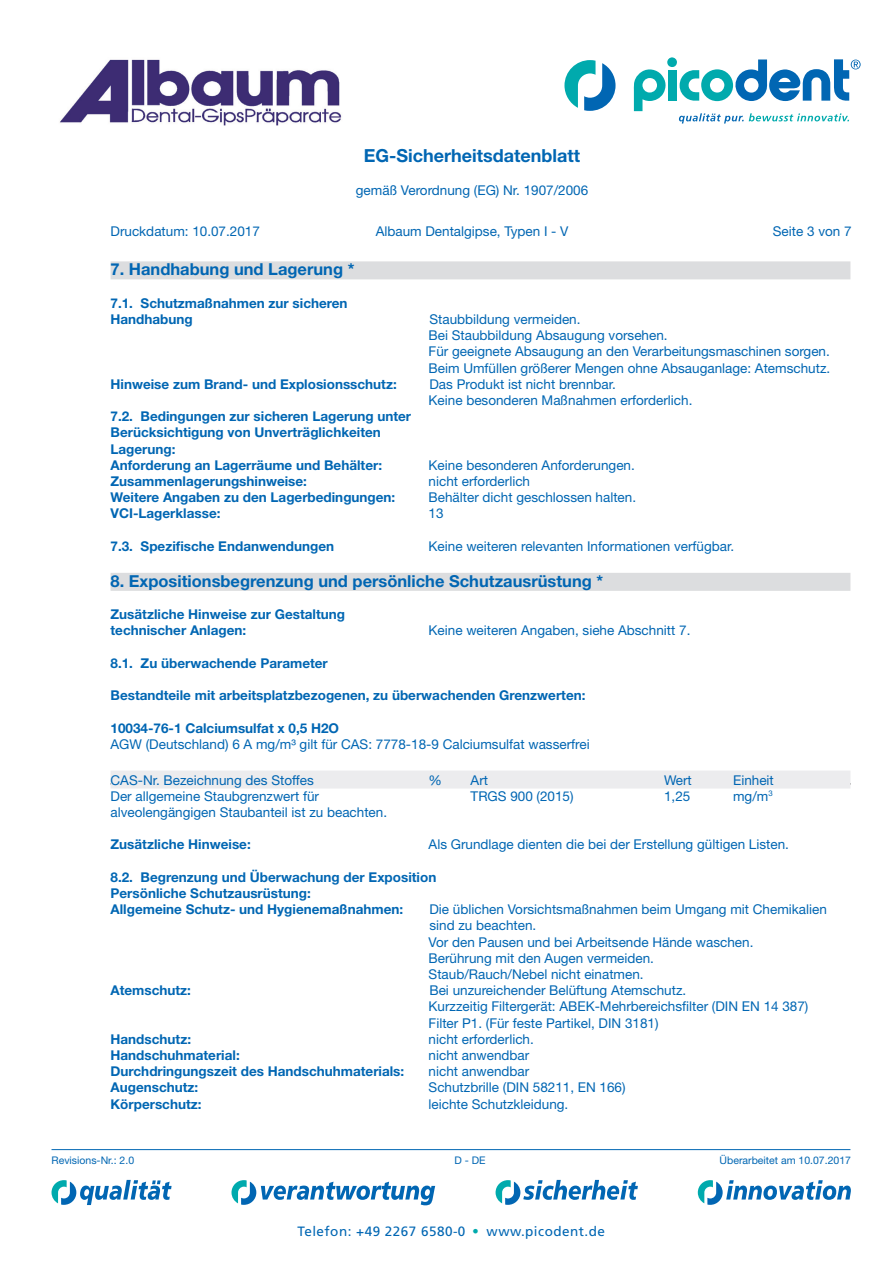
<style>
.page{position:relative;width:893px;height:1263px;background:#fff}
.page>*{position:absolute;margin:0;border:0;box-sizing:border-box;transform-origin:0 0}
.t1{font:39px "Frutiger LT Std";color:#00aaad}
.t2{font:700 18px "Helvetica Neue LT Std";color:#0166b3}
.t3{font:700 16.5px "Helvetica Neue LT Std";color:#0166b3}
.t4{font:13.5px/16.2px "Helvetica Neue LT Std";color:#0166b3}
.t5{font:700 13.5px/16.2px "Helvetica Neue LT Std";color:#0166b3}
.t6{font:13.5px "Frutiger LT Std";letter-spacing:.035em;color:#0166b3}
.t7{font:10.5px "Helvetica Neue LT Std";color:#0166b3}
</style>
<div class="page">
<svg style="left:52px;top:1180px;width:120px;height:25px"></svg>
<svg style="left:496px;top:1180px;width:142px;height:25px"></svg>
<svg style="left:698px;top:1180px;width:153px;height:25px"></svg>
<svg style="left:231px;top:1180px;width:204px;height:25px"></svg>
<hr style="left:52px;top:1149px;width:798px;height:1px;background:#0166b3">
<svg style="left:634px;top:69px;width:32px;height:42px"></svg>
<div style="left:668px;top:70px;width:9px;height:31px;background:#00aaad"></div>
<div style="left:667px;top:57px;width:10px;height:10px;background:#00aaad;border-radius:50%"></div>
<svg style="left:564px;top:60px;width:51px;height:51px"></svg>
<svg style="left:679px;top:113px;width:170px;height:11px"></svg>
<svg style="left:680px;top:59px;width:181px;height:42px"></svg>
<img style="left:59px;top:59px;width:283px;height:66px">
<div style="left:111px;top:261px;width:739px;height:18px;background:#dcdddf"></div>
<div style="left:111px;top:573px;width:739px;height:18px;background:#dcdddf"></div>
<div style="left:111px;top:770px;width:739px;height:18px;background:#ececee"></div>
<h2 class="t2" style="left:364px;top:144px;width:218px">EG-Sicherheitsdatenblatt</h2>
<p class="t4" style="left:356px;top:182px;width:234px">gemäß Verordnung (EG) Nr. 1907/2006</p>
<p class="t4" style="left:111px;top:223px;width:151px">Druckdatum: 10.07.2017</p>
<p class="t4" style="left:376px;top:223px;width:194px">Albaum Dentalgipse, Typen I - V</p>
<p class="t4" style="left:773px;top:223px;width:80px">Seite 3 von 7</p>
<p class="t3" style="left:111px;top:259px;width:245px">7. Handhabung und Lagerung *</p>
<p class="t5" style="left:111px;top:295px;width:239px">7.1. Schutzmaßnahmen zur sicheren<br>Handhabung</p>
<p class="t4" style="left:429px;top:311px;width:403px">Staubbildung vermeiden.<br>Bei Staubbildung Absaugung vorsehen.<br>Für geeignete Absaugung an den Verarbeitungsmaschinen sorgen.<br>Beim Umfüllen größerer Mengen ohne Absauganlage: Atemschutz.</p>
<p class="t5" style="left:111px;top:376px;width:288px">Hinweise zum Brand- und Explosionsschutz:</p>
<p class="t4" style="left:429px;top:376px;width:265px">Das Produkt ist nicht brennbar.<br>Keine besonderen Maßnahmen erforderlich.</p>
<p class="t5" style="left:111px;top:408px;width:302px">7.2. Bedingungen zur sicheren Lagerung unter Berücksichtigung von Unverträglichkeiten Lagerung:<br>Anforderung an Lagerräume und Behälter:</p>
<p class="t4" style="left:429px;top:457px;width:208px">Keine besonderen Anforderungen.</p>
<p class="t5" style="left:111px;top:473px;width:198px">Zusammenlagerungshinweise:</p>
<p class="t4" style="left:429px;top:473px;width:103px">nicht erforderlich</p>
<p class="t5" style="left:111px;top:489px;width:286px">Weitere Angaben zu den Lagerbedingungen:</p>
<p class="t4" style="left:429px;top:489px;width:209px">Behälter dicht geschlossen halten.</p>
<p class="t5" style="left:111px;top:505px;width:111px">VCI-Lagerklasse:</p>
<p class="t4" style="left:429px;top:505px;width:17px">13</p>
<p class="t5" style="left:111px;top:538px;width:225px">7.3. Spezifische Endanwendungen</p>
<p class="t4" style="left:429px;top:538px;width:307px">Keine weiteren relevanten Informationen verfügbar.</p>
<p class="t3" style="left:111px;top:571px;width:494px">8. Expositionsbegrenzung und persönliche Schutzausrüstung *</p>
<p class="t5" style="left:111px;top:606px;width:236px">Zusätzliche Hinweise zur Gestaltung technischer Anlagen:</p>
<p class="t4" style="left:429px;top:622px;width:263px">Keine weiteren Angaben, siehe Abschnitt 7.</p>
<p class="t5" style="left:111px;top:655px;width:219px">8.1. Zu überwachende Parameter</p>
<p class="t5" style="left:111px;top:687px;width:476px">Bestandteile mit arbeitsplatzbezogenen, zu überwachenden Grenzwerten:</p>
<p class="t5" style="left:111px;top:719px;width:230px">10034-76-1 Calciumsulfat x 0,5 H2O</p>
<p class="t4" style="left:111px;top:736px;width:481px">AGW (Deutschland) 6 A mg/m3 gilt für CAS: 7778-18-9 Calciumsulfat wasserfrei</p>
<p class="t4" style="left:111px;top:771px;width:205px">CAS-Nr. Bezeichnung des Stoffes</p>
<p class="t4" style="left:429px;top:771px;width:15px">%</p>
<p class="t4" style="left:471px;top:771px;width:19px">Art</p>
<p class="t4" style="left:664px;top:771px;width:29px">Wert</p>
<p class="t4" style="left:733px;top:771px;width:42px">Einheit</p>
<p class="t4" style="left:111px;top:788px;width:210px">Der allgemeine Staubgrenzwert für</p>
<p class="t4" style="left:471px;top:788px;width:105px">TRGS 900 (2015)</p>
<p class="t4" style="left:664px;top:788px;width:28px">1,25</p>
<p class="t4" style="left:733px;top:788px;width:41px">mg/m<sup>3</sup></p>
<p class="t4" style="left:111px;top:804px;width:278px">alveolengängigen Staubanteil ist zu beachten.</p>
<p class="t5" style="left:111px;top:836px;width:142px">Zusätzliche Hinweise:</p>
<p class="t4" style="left:429px;top:836px;width:362px">Als Grundlage dienten die bei der Erstellung gültigen Listen.</p>
<p class="t5" style="left:111px;top:868px;width:327px">8.2. Begrenzung und Überwachung der Exposition<br>Persönliche Schutzausrüstung:<br>Allgemeine Schutz- und Hygienemaßnahmen:</p>
<p class="t4" style="left:429px;top:901px;width:400px">Die üblichen Vorsichtsmaßnahmen beim Umgang mit Chemikalien sind zu beachten.<br>Vor den Pausen und bei Arbeitsende Hände waschen.<br>Berührung mit den Augen vermeiden.<br>Staub/Rauch/Nebel nicht einatmen.</p>
<p class="t5" style="left:111px;top:982px;width:82px">Atemschutz:</p>
<p class="t4" style="left:429px;top:982px;width:381px">Bei unzureichender Belüftung Atemschutz.<br>Kurzzeitig Filtergerät: ABEK-Mehrbereichsfilter (DIN EN 14 387)<br>Filter P1. (Für feste Partikel, DIN 3181)</p>
<p class="t5" style="left:111px;top:1030px;width:82px">Handschutz:</p>
<p class="t4" style="left:429px;top:1031px;width:107px">nicht erforderlich.</p>
<p class="t5" style="left:111px;top:1047px;width:131px">Handschuhmaterial:</p>
<p class="t4" style="left:429px;top:1047px;width:102px">nicht anwendbar</p>
<p class="t5" style="left:111px;top:1063px;width:295px">Durchdringungszeit des Handschuhmaterials:</p>
<p class="t4" style="left:429px;top:1063px;width:102px">nicht anwendbar</p>
<p class="t5" style="left:111px;top:1079px;width:89px">Augenschutz:</p>
<p class="t4" style="left:429px;top:1079px;width:199px">Schutzbrille (DIN 58211, EN 166)</p>
<p class="t5" style="left:111px;top:1095px;width:93px">Körperschutz:</p>
<p class="t4" style="left:429px;top:1095px;width:141px">leichte Schutzkleidung.</p>
<p class="t7" style="left:52px;top:1154px;width:84px">Revisions-Nr.: 2.0</p>
<p class="t7" style="left:454px;top:1154px;width:33px">D - DE</p>
<p class="t7" style="left:720px;top:1154px;width:133px">Überarbeitet am 10.07.2017</p>
<p class="t6" style="left:297px;top:1223px;width:170px">Telefon: +49 2267 6580-0</p>
<h1 class="t1" style="left:470px;top:1206px;width:12px">·</h1>
<p class="t6" style="left:487px;top:1223px;width:120px">www.picodent.de</p>
</div>
